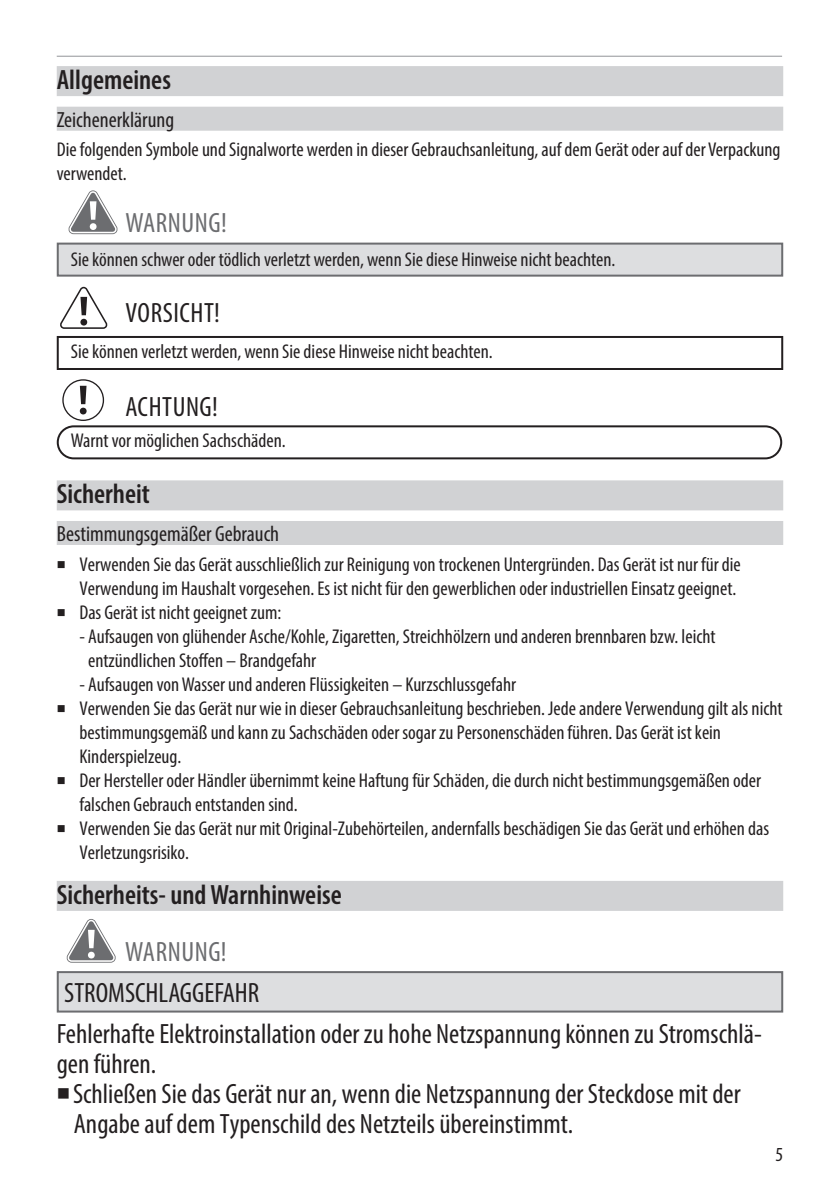
<style>
.page{position:relative;width:840px;height:1191px;background:#fff}
.page>*{position:absolute;margin:0;border:0;box-sizing:border-box;transform-origin:0 0}
.t1{font:condensed 28px/30px "Myriad Pro";color:#231f20}
.t2{font:600 condensed 28px "Myriad Pro";color:#231f20}
.t3{font:condensed 28px "Myriad Pro";letter-spacing:.02em;color:#231f20}
.t4{font:condensed 28px "Myriad Pro";letter-spacing:.02em;color:#6c6d70}
.t5{font:condensed 22px "Myriad Pro";color:#231f20}
.t6{font:condensed 20px/24px "Myriad Pro";color:#231f20}
</style>
<div class="page">
<hr style="left:57px;top:56px;width:724px;height:1px;background:#939598">
<div style="left:57px;top:66px;width:725px;height:30px;background:#d1d2d4"></div>
<div style="left:57px;top:107px;width:725px;height:24px;background:#d1d2d4"></div>
<svg style="left:72px;top:234px;width:42px;height:1px"></svg>
<svg style="left:68px;top:190px;width:49px;height:44px"></svg>
<div style="left:57px;top:243px;width:725px;height:34px;background:#dddee0;border:2px solid #6c6d70"></div>
<svg style="left:60px;top:286px;width:48px;height:43px"></svg>
<div style="left:57px;top:336px;width:725px;height:34px;border:2px solid #231f20"></div>
<div style="left:57px;top:480px;width:725px;height:30px;background:#d1d2d4"></div>
<div style="left:57px;top:521px;width:725px;height:24px;background:#d1d2d4"></div>
<div style="left:57px;top:881px;width:725px;height:30px;background:#d1d2d4"></div>
<svg style="left:69px;top:962px;width:44px;height:1px"></svg>
<svg style="left:66px;top:919px;width:50px;height:43px"></svg>
<div style="left:57px;top:971px;width:725px;height:41px;background:#dddee0;border:2px solid #6c6d70"></div>
<div style="left:57px;top:425px;width:724px;height:34px;border:2px solid #231f20;border-radius:16px"></div>
<svg style="left:62px;top:379px;width:42px;height:42px"></svg>
<h1 class="t2" style="left:57px;top:62px;width:116px">Allgemeines</h1>
<p class="t5" style="left:57px;top:106px;width:119px">Zeichenerklärung</p>
<p class="t6" style="left:57px;top:137px;width:725px">Die folgenden Symbole und Signalworte werden in dieser Gebrauchsanleitung, auf dem Gerät oder auf der Verpackung verwendet.</p>
<h1 class="t4" style="left:125px;top:206px;width:103px">WARNUNG!</h1>
<p class="t6" style="left:71px;top:247px;width:545px">Sie können schwer oder tödlich verletzt werden, wenn Sie diese Hinweise nicht beachten.</p>
<h1 class="t3" style="left:125px;top:296px;width:96px">VORSICHT!</h1>
<p class="t6" style="left:71px;top:339px;width:423px">Sie können verletzt werden, wenn Sie diese Hinweise nicht beachten.</p>
<h1 class="t3" style="left:125px;top:390px;width:94px">ACHTUNG!</h1>
<p class="t6" style="left:71px;top:428px;width:216px">Warnt vor möglichen Sachschäden.</p>
<h1 class="t2" style="left:57px;top:476px;width:95px">Sicherheit</h1>
<p class="t5" style="left:57px;top:520px;width:224px">Bestimmungsgemäßer Gebrauch</p>
<p class="t6" style="left:79px;top:551px;width:662px">Verwenden Sie das Gerät ausschließlich zur Reinigung von trockenen Untergründen. Das Gerät ist nur für die<br>Verwendung im Haushalt vorgesehen. Es ist nicht für den gewerblichen oder industriellen Einsatz geeignet.<br>Das Gerät ist nicht geeignet zum:</p>
<p class="t6" style="left:88px;top:623px;width:628px;text-indent:-9px">- Aufsaugen von glühender Asche/Kohle, Zigaretten, Streichhölzern und anderen brennbaren bzw. leicht entzündlichen Stoffen – Brandgefahr</p>
<p class="t6" style="left:79px;top:671px;width:704px">- Aufsaugen von Wasser und anderen Flüssigkeiten – Kurzschlussgefahr<br>Verwenden Sie das Gerät nur wie in dieser Gebrauchsanleitung beschrieben. Jede andere Verwendung gilt als nicht bestimmungsgemäß und kann zu Sachschäden oder sogar zu Personenschäden führen. Das Gerät ist kein Kinderspielzeug.<br>Der Hersteller oder Händler übernimmt keine Haftung für Schäden, die durch nicht bestimmungsgemäßen oder falschen Gebrauch entstanden sind.<br>Verwenden Sie das Gerät nur mit Original-Zubehörteilen, andernfalls beschädigen Sie das Gerät und erhöhen das Verletzungsrisiko.</p>
<h1 class="t2" style="left:57px;top:877px;width:286px">Sicherheits- und Warnhinweise</h1>
<h1 class="t4" style="left:125px;top:934px;width:103px">WARNUNG!</h1>
<h1 class="t1" style="left:57px;top:971px;width:706px;line-height:41px">STROMSCHLAGGEFAHR<br>Fehlerhafte Elektroinstallation oder zu hohe Netzspannung können zu Stromschlä-</h1>
<h1 class="t1" style="left:73px;top:1048px;width:668px;text-indent:-16px">gen führen.<br>Schließen Sie das Gerät nur an, wenn die Netzspannung der Steckdose mit der<br>Angabe auf dem Typenschild des Netzteils übereinstimmt.</h1>
<p class="t6" style="left:775px;top:1141px;width:9px">5</p>
</div>
